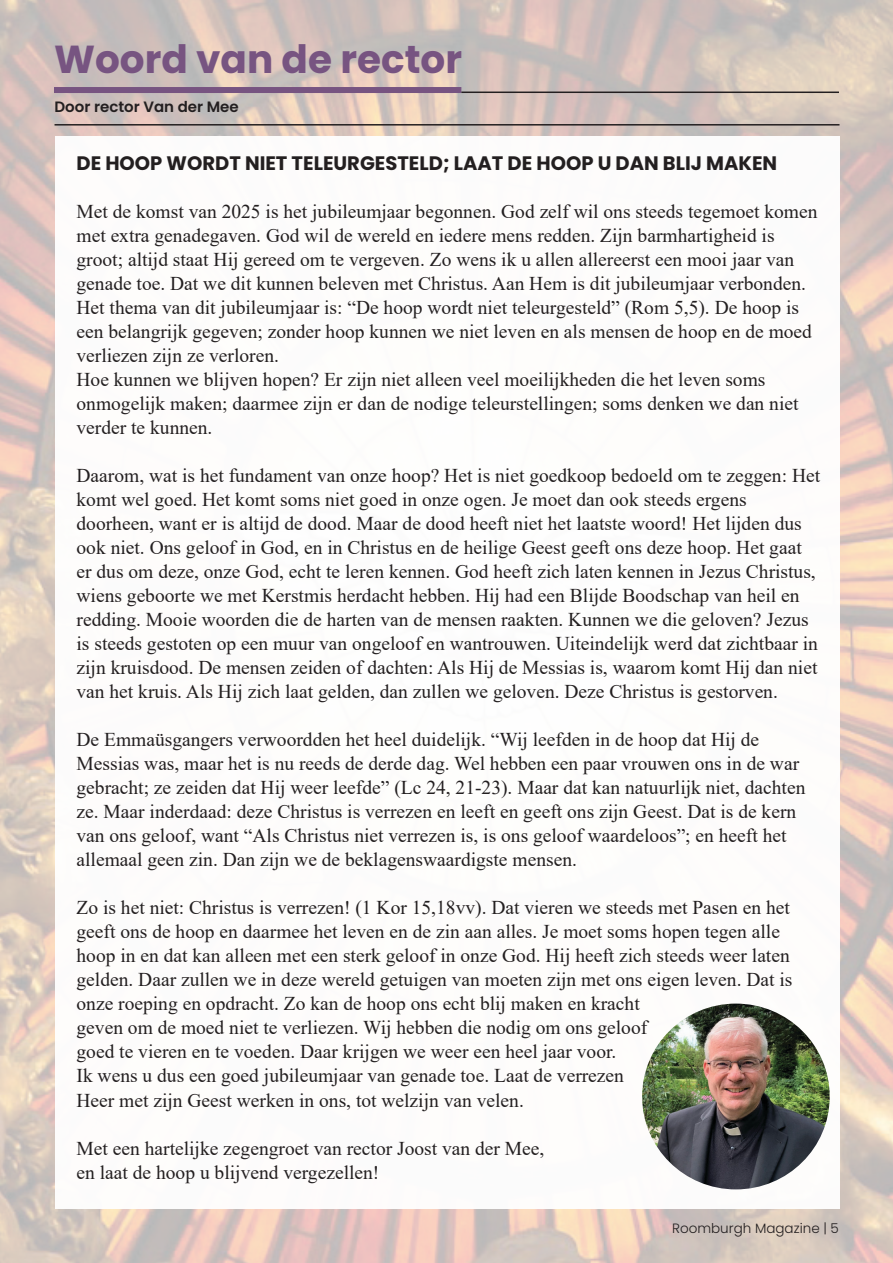
<style>
.page{position:relative;width:893px;height:1263px;background:#fff}
.page>*{position:absolute;margin:0;border:0;box-sizing:border-box;transform-origin:0 0}
.t1{font:700 39px "Poppins";color:#775481}
.t2{font:19.5px/24px "Times New Roman";color:#231f20}
.t3{font:700 19.5px "Poppins";color:#231f20}
.t4{font:600 15px "Poppins";color:#231f20}
.t5{font:300 13.5px "Poppins";color:#231f20}
</style>
<div class="page">
<div style="left:54px;top:87px;width:407px;height:6px;background:#775481"></div>
<hr style="left:461px;top:92px;width:378px;height:1px;background:#231f20">
<hr style="left:55px;top:124px;width:784px;height:2px;background:#231f20">
<img style="left:642px;top:1003px;width:188px;height:186px">
<p class="t1" style="left:54px;top:37px;width:410px">Woord van de rector</p>
<p class="t4" style="left:55px;top:98px;width:186px">Door rector Van der Mee</p>
<p class="t3" style="left:77px;top:152px;width:702px">DE HOOP WORDT NIET TELEURGESTELD; LAAT DE HOOP U DAN BLIJ MAKEN</p>
<p class="t2" style="left:77px;top:199px;width:742px">Met de komst van 2025 is het jubileumjaar begonnen. God zelf wil ons steeds tegemoet komen met extra genadegaven. God wil de wereld en iedere mens redden. Zijn barmhartigheid is groot; altijd staat Hij gereed om te vergeven. Zo wens ik u allen allereerst een mooi jaar van genade toe. Dat we dit kunnen beleven met Christus. Aan Hem is dit jubileumjaar verbonden.</p>
<p class="t2" style="left:77px;top:295px;width:737px">Het thema van dit jubileumjaar is: “De hoop wordt niet teleurgesteld” (Rom 5,5). De hoop is een belangrijk gegeven; zonder hoop kunnen we niet leven en als mensen de hoop en de moed verliezen zijn ze verloren.</p>
<p class="t2" style="left:77px;top:367px;width:723px">Hoe kunnen we blijven hopen? Er zijn niet alleen veel moeilijkheden die het leven soms onmogelijk maken; daarmee zijn er dan de nodige teleurstellingen; soms denken we dan niet verder te kunnen.</p>
<p class="t2" style="left:77px;top:463px;width:745px">Daarom, wat is het fundament van onze hoop? Het is niet goedkoop bedoeld om te zeggen: Het komt wel goed. Het komt soms niet goed in onze ogen. Je moet dan ook steeds ergens doorheen, want er is altijd de dood. Maar de dood heeft niet het laatste woord! Het lijden dus ook niet. Ons geloof in God, en in Christus en de heilige Geest geeft ons deze hoop. Het gaat er dus om deze, onze God, echt te leren kennen. God heeft zich laten kennen in Jezus Christus, wiens geboorte we met Kerstmis herdacht hebben. Hij had een Blijde Boodschap van heil en redding. Mooie woorden die de harten van de mensen raakten. Kunnen we die geloven? Jezus is steeds gestoten op een muur van ongeloof en wantrouwen. Uiteindelijk werd dat zichtbaar in zijn kruisdood. De mensen zeiden of dachten: Als Hij de Messias is, waarom komt Hij dan niet van het kruis. Als Hij zich laat gelden, dan zullen we geloven. Deze Christus is gestorven.</p>
<p class="t2" style="left:77px;top:727px;width:730px">De Emmaüsgangers verwoordden het heel duidelijk. “Wij leefden in de hoop dat Hij de Messias was, maar het is nu reeds de derde dag. Wel hebben een paar vrouwen ons in de war gebracht; ze zeiden dat Hij weer leefde” (Lc 24, 21-23). Maar dat kan natuurlijk niet, dachten ze. Maar inderdaad: deze Christus is verrezen en leeft en geeft ons zijn Geest. Dat is de kern van ons geloof, want “Als Christus niet verrezen is, is ons geloof waardeloos”; en heeft het allemaal geen zin. Dan zijn we de beklagenswaardigste mensen.</p>
<p class="t2" style="left:77px;top:895px;width:717px">Zo is het niet: Christus is verrezen! (1 Kor 15,18vv). Dat vieren we steeds met Pasen en het geeft ons de hoop en daarmee het leven en de zin aan alles. Je moet soms hopen tegen alle hoop in en dat kan alleen met een sterk geloof in onze God. Hij heeft zich steeds weer laten gelden. Daar zullen we in deze wereld getuigen van moeten zijn met ons eigen leven. Dat is onze roeping en opdracht. Zo kan de hoop ons echt blij maken en kracht<br>geven om de moed niet te verliezen. Wij hebben die nodig om ons geloof<br>goed te vieren en te voeden. Daar krijgen we weer een heel jaar voor.<br>Ik wens u dus een goed jubileumjaar van genade toe. Laat de verrezen<br>Heer met zijn Geest werken in ons, tot welzijn van velen.</p>
<p class="t2" style="left:77px;top:1135px;width:469px">Met een hartelijke zegengroet van rector Joost van der Mee,</p>
<p class="t2" style="left:77px;top:1159px;width:304px">en laat de hoop u blijvend vergezellen!</p>
<p class="t5" style="left:672px;top:1221px;width:168px">Roomburgh Magazine | 5</p>
</div>
